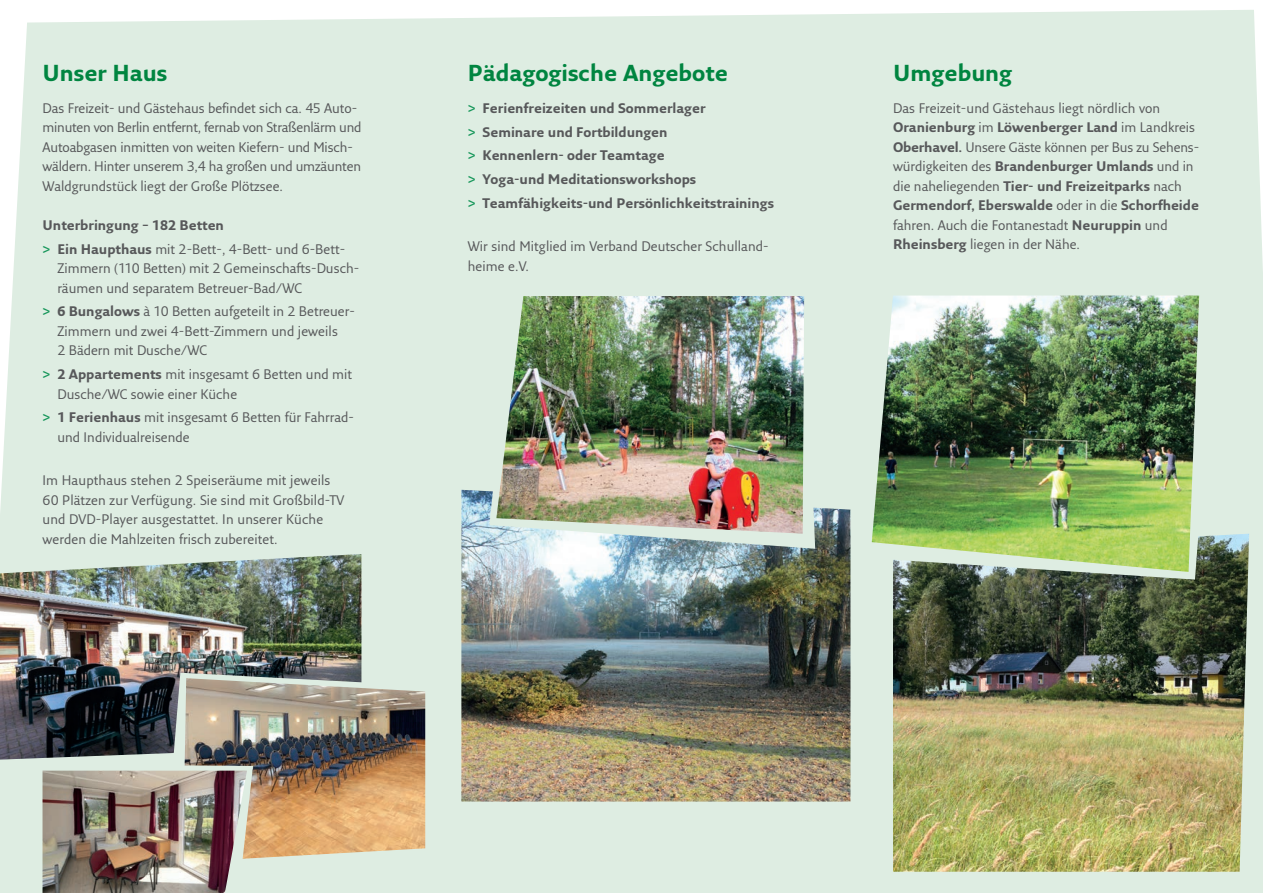
<style>
.page{position:relative;width:1263px;height:893px;background:#fff}
.page>*{position:absolute;margin:0;border:0;box-sizing:border-box;transform-origin:0 0}
.t1{font:700 22.5px "Fresco Sans Plus Pro";color:#008540}
.Aufzählung_djo{font:13.5px/19.5px "Fresco Sans Plus Pro";color:#57585a}
.Aufzählung_djo-2{font:700 13.5px "Fresco Sans Plus Pro";color:#57585a}
.s1{font-weight:700;color:#159659}
.s2{font-weight:700}
.s3{color:#159659}
</style>
<div class="page">
<div style="left:0;top:10px;width:1263px;height:883px;background:#deede2"></div>
<img style="left:893px;top:534px;width:356px;height:338px">
<img style="left:0;top:554px;width:361px;height:102px">
<img style="left:0;top:656px;width:425px;height:237px">
<img style="left:43px;top:771px;width:204px;height:122px">
<img style="left:461px;top:490px;width:389px;height:311px">
<svg style="left:489px;top:403px;width:326px;height:146px;background:#c7dada"></svg>
<img style="left:496px;top:296px;width:308px;height:238px">
<svg style="left:860px;top:384px;width:350px;height:196px;background:#abb9ac"></svg>
<img style="left:872px;top:296px;width:327px;height:276px">
<p class="t1" style="left:43px;top:58px;width:126px">Unser Haus</p>
<p class="Aufzählung_djo" style="left:43px;top:98px;width:320px">Das Freizeit- und Gästehaus befindet sich ca. 45 Auto&shy;minuten von Berlin entfernt, fernab von Straßenlärm und Autoabgasen inmitten von weiten Kiefern- und Misch&shy;wäldern. Hinter unserem 3,4 ha großen und umzäunten Waldgrundstück liegt der Große Plötzsee.</p>
<p class="Aufzählung_djo-2" style="left:43px;top:217px;width:183px">Unterbringung – 182 Betten</p>
<p class="Aufzählung_djo" style="left:57px;top:239px;width:303px;text-indent:-15px"><span class="s1">&gt;</span> <span class="s2">Ein Haupthaus</span> mit 2-Bett-, 4-Bett- und 6-Bett-<br>Zimmern (110 Betten) mit 2 Gemeinschafts-Dusch&shy;räumen und separatem Betreuer-Bad/WC</p>
<p class="Aufzählung_djo" style="left:57px;top:302px;width:299px;text-indent:-15px"><span class="s1">&gt;</span> <span class="s2">6 Bungalows</span> à 10 Betten aufgeteilt in 2 Betreuer-<br>Zimmern und zwei 4-Bett-Zimmern und jeweils<br>2 Bädern mit Dusche/WC</p>
<p class="Aufzählung_djo" style="left:57px;top:364px;width:296px;text-indent:-15px"><span class="s1">&gt;</span> <span class="s2">2 Appartements</span> mit insgesamt 6 Betten und mit<br>Dusche/WC sowie einer Küche</p>
<p class="Aufzählung_djo" style="left:57px;top:408px;width:298px;text-indent:-15px"><span class="s1">&gt;</span> <span class="s2">1 Ferienhaus</span> mit insgesamt 6 Betten für Fahrrad&shy;und Individualreisende</p>
<p class="Aufzählung_djo" style="left:43px;top:470px;width:303px">Im Haupthaus stehen 2 Speiseräume mit jeweils 60 Plätzen zur Verfügung. Sie sind mit Großbild-TV und DVD-Player ausgestattet. In unserer Küche werden die Mahlzeiten frisch zubereitet.</p>
<p class="t1" style="left:468px;top:58px;width:262px">Pädagogische Angebote</p>
<p class="Aufzählung_djo-2" style="left:468px;top:100px;width:239px"><span class="s3">&gt;</span> Ferienfreizeiten und Sommerlager</p>
<p class="Aufzählung_djo-2" style="left:468px;top:123px;width:201px"><span class="s3">&gt;</span> Seminare und Fortbildungen</p>
<p class="Aufzählung_djo-2" style="left:468px;top:147px;width:198px"><span class="s3">&gt;</span> Kennenlern- oder Teamtage</p>
<p class="Aufzählung_djo-2" style="left:468px;top:171px;width:230px"><span class="s3">&gt;</span> Yoga-und Meditationsworkshops</p>
<p class="Aufzählung_djo-2" style="left:468px;top:195px;width:308px"><span class="s3">&gt;</span> Teamfähigkeits-und Persönlichkeitstrainings</p>
<p class="Aufzählung_djo" style="left:468px;top:236px;width:302px">Wir sind Mitglied im Verband Deutscher Schulland&shy;heime e.V.</p>
<p class="t1" style="left:893px;top:58px;width:121px">Umgebung</p>
<p class="Aufzählung_djo" style="left:893px;top:98px;width:308px">Das Freizeit-und Gästehaus liegt nördlich von <span class="s2">Oranienburg</span> im <span class="s2">Löwenberger Land</span> im Landkreis <span class="s2">Oberhavel.</span> Unsere Gäste können per Bus zu Sehens&shy;würdigkeiten des <span class="s2">Brandenburger Umlands</span> und in die naheliegenden <span class="s2">Tier- und Freizeitparks</span> nach <span class="s2">Germendorf, Eberswalde</span> oder in die <span class="s2">Schorfheide </span>fahren. Auch die Fontanestadt <span class="s2">Neuruppin</span> und <span class="s2">Rheinsberg</span> liegen in der Nähe.</p>
</div>
